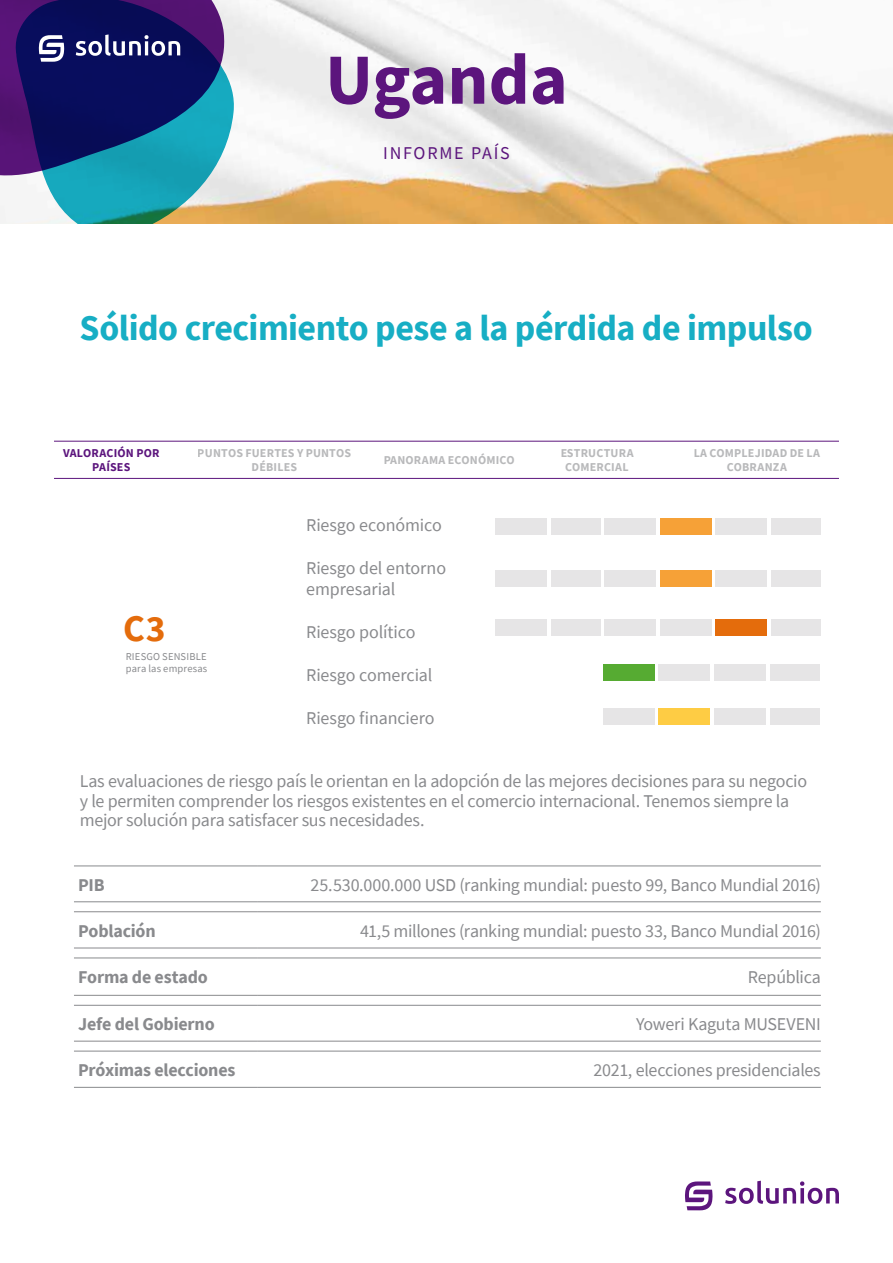
<style>
.page{position:relative;width:893px;height:1263px;background:#fff}
.page>*{position:absolute;margin:0;border:0;box-sizing:border-box;transform-origin:0 0}
.t1{font:700 72px "Source Sans Pro";color:#5c157d}
.t2{font:700 37.5px "Source Sans Pro";color:#e46c0c}
.t3{font:700 36px "Source Sans Pro";letter-spacing:-.015em;color:#17aec4}
.t4{font:18px/19.8px "Source Sans Pro";letter-spacing:-.015em;color:#898a8d}
.t5{font:700 18px "Source Sans Pro";letter-spacing:-.01em;color:#898a8d}
.t6{font:18px "Source Sans Pro";letter-spacing:.1em;color:#5c157d}
.t7{font:700 12px/14.4px "Source Sans Pro";letter-spacing:.015em;color:#898a8d;text-align:center}
.t8{font:700 12px/14.4px "Source Sans Pro";letter-spacing:.015em;color:#5c157d;text-align:center}
.t9{font:10.5px/12.6px "Source Sans Pro";letter-spacing:.02em;color:#898a8d}
</style>
<div class="page">
<svg style="left:725px;top:1181px;width:114px;height:23px"></svg>
<svg style="left:685px;top:1181px;width:28px;height:29px"></svg>
<img style="left:0;top:0;width:893px;height:223px">
<div style="left:603px;top:664px;width:52px;height:17px;background:#56ab32"></div>
<div style="left:603px;top:708px;width:52px;height:16px;background:#e6e5e6"></div>
<div style="left:770px;top:664px;width:49px;height:17px;background:#e6e5e6"></div>
<div style="left:770px;top:708px;width:49px;height:16px;background:#e6e5e6"></div>
<div style="left:714px;top:664px;width:52px;height:17px;background:#e6e5e6"></div>
<div style="left:714px;top:708px;width:52px;height:16px;background:#e6e5e6"></div>
<div style="left:659px;top:664px;width:51px;height:17px;background:#e6e5e6"></div>
<div style="left:659px;top:708px;width:51px;height:16px;background:#fecc44"></div>
<div style="left:604px;top:518px;width:52px;height:16px;background:#e6e5e6"></div>
<div style="left:604px;top:570px;width:52px;height:16px;background:#e6e5e6"></div>
<div style="left:604px;top:619px;width:52px;height:17px;background:#e6e5e6"></div>
<div style="left:660px;top:518px;width:51px;height:16px;background:#f6a137"></div>
<div style="left:660px;top:570px;width:51px;height:16px;background:#f6a137"></div>
<div style="left:660px;top:619px;width:51px;height:17px;background:#e6e5e6"></div>
<div style="left:771px;top:518px;width:50px;height:16px;background:#e6e5e6"></div>
<div style="left:771px;top:570px;width:50px;height:16px;background:#e6e5e6"></div>
<div style="left:771px;top:619px;width:50px;height:17px;background:#e6e5e6"></div>
<div style="left:551px;top:518px;width:49px;height:16px;background:#e6e5e6"></div>
<div style="left:551px;top:570px;width:49px;height:16px;background:#e6e5e6"></div>
<div style="left:551px;top:619px;width:49px;height:17px;background:#e6e5e6"></div>
<div style="left:715px;top:518px;width:52px;height:16px;background:#e6e5e6"></div>
<div style="left:715px;top:570px;width:52px;height:16px;background:#e6e5e6"></div>
<div style="left:715px;top:619px;width:52px;height:17px;background:#e46c0c"></div>
<div style="left:495px;top:518px;width:51px;height:16px;background:#e6e5e6"></div>
<div style="left:495px;top:570px;width:51px;height:16px;background:#e6e5e6"></div>
<div style="left:495px;top:619px;width:51px;height:17px;background:#e6e5e6"></div>
<hr style="left:54px;top:441px;width:785px;height:1px;background:#5c157d">
<hr style="left:54px;top:478px;width:785px;height:1px;background:#5c157d">
<hr style="left:74px;top:865px;width:183px;height:1px;background:#898a8d">
<hr style="left:257px;top:865px;width:564px;height:1px;background:#898a8d">
<hr style="left:74px;top:901px;width:183px;height:1px;background:#898a8d">
<hr style="left:74px;top:911px;width:183px;height:1px;background:#898a8d">
<hr style="left:74px;top:948px;width:183px;height:1px;background:#898a8d">
<hr style="left:74px;top:957px;width:183px;height:1px;background:#898a8d">
<hr style="left:74px;top:995px;width:183px;height:1px;background:#898a8d">
<hr style="left:74px;top:1005px;width:183px;height:1px;background:#898a8d">
<hr style="left:74px;top:1041px;width:183px;height:1px;background:#898a8d">
<hr style="left:74px;top:1051px;width:183px;height:1px;background:#898a8d">
<hr style="left:74px;top:1087px;width:183px;height:1px;background:#898a8d">
<hr style="left:257px;top:901px;width:564px;height:1px;background:#898a8d">
<hr style="left:257px;top:911px;width:564px;height:1px;background:#898a8d">
<hr style="left:257px;top:948px;width:564px;height:1px;background:#898a8d">
<hr style="left:257px;top:957px;width:564px;height:1px;background:#898a8d">
<hr style="left:257px;top:995px;width:564px;height:1px;background:#898a8d">
<hr style="left:257px;top:1005px;width:564px;height:1px;background:#898a8d">
<hr style="left:257px;top:1041px;width:564px;height:1px;background:#898a8d">
<hr style="left:257px;top:1051px;width:564px;height:1px;background:#898a8d">
<hr style="left:257px;top:1087px;width:564px;height:1px;background:#898a8d">
<svg style="left:13px;top:0;width:223px;height:223px"></svg>
<svg style="left:0;top:0;width:230px;height:179px;background:#25377a"></svg>
<h1 class="t1" style="left:325px;top:39px;width:244px">Uganda</h1>
<p class="t6" style="left:383px;top:144px;width:128px">INFORME PAÍS</p>
<h3 class="t3" style="left:80px;top:308px;width:735px">Sólido crecimiento pese a la pérdida de impulso</h3>
<p class="t8" style="left:63px;top:446px;width:98px">VALORACIÓN POR<br>PAÍSES</p>
<p class="t7" style="left:383px;top:453px;width:133px">PANORAMA ECONÓMICO</p>
<p class="t7" style="left:198px;top:446px;width:155px">PUNTOS FUERTES Y PUNTOS<br>DÉBILES</p>
<p class="t7" style="left:560px;top:446px;width:75px">ESTRUCTURA<br>COMERCIAL</p>
<p class="t7" style="left:693px;top:446px;width:128px">LA COMPLEJIDAD DE LA<br>COBRANZA</p>
<h2 class="t2" style="left:123px;top:607px;width:44px">C3</h2>
<p class="t9" style="left:126px;top:650px;width:83px">RIESGO SENSIBLE para las empresas</p>
<p class="t4" style="left:306px;top:515px;width:137px">Riesgo económico</p>
<p class="t4" style="left:306px;top:557px;width:141px;line-height:21.5px">Riesgo del entorno empresarial</p>
<p class="t4" style="left:306px;top:623px;width:111px">Riesgo político</p>
<p class="t4" style="left:306px;top:665px;width:128px">Riesgo comercial</p>
<p class="t4" style="left:306px;top:708px;width:130px">Riesgo financiero</p>
<p class="t4" style="left:80px;top:771px;width:729px">Las evaluaciones de riesgo país le orientan en la adopción de las mejores decisiones para su negocio y le permiten comprender los riesgos existentes en el comercio internacional. Tenemos siempre la mejor solución para satisfacer sus necesidades.</p>
<p class="t5" style="left:78px;top:874px;width:28px">PIB</p>
<p class="t4" style="left:311px;top:875px;width:512px">25.530.000.000 USD (ranking mundial: puesto 99, Banco Mundial 2016)</p>
<p class="t5" style="left:78px;top:920px;width:79px">Población</p>
<p class="t4" style="left:360px;top:921px;width:462px">41,5 millones (ranking mundial: puesto 33, Banco Mundial 2016)</p>
<p class="t5" style="left:78px;top:967px;width:131px">Forma de estado</p>
<p class="t4" style="left:748px;top:968px;width:74px">República</p>
<p class="t5" style="left:78px;top:1014px;width:138px">Jefe del Gobierno</p>
<p class="t4" style="left:636px;top:1014px;width:186px">Yoweri Kaguta MUSEVENI</p>
<p class="t5" style="left:78px;top:1060px;width:159px">Próximas elecciones</p>
<p class="t4" style="left:594px;top:1060px;width:229px">2021, elecciones presidenciales</p>
</div>
